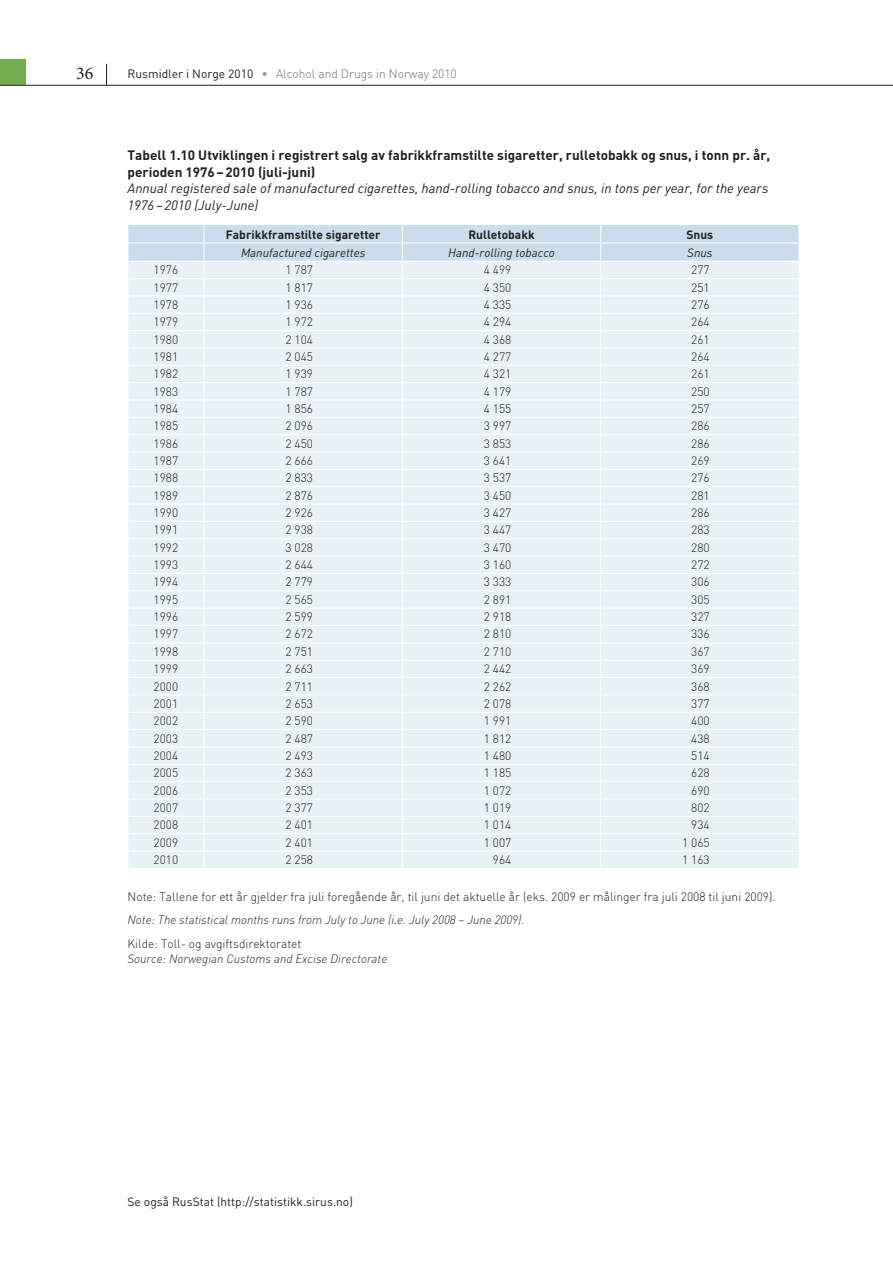
<style>
.page{position:relative;width:893px;height:1263px;background:#fff}
.page>*{position:absolute;margin:0;border:0;box-sizing:border-box;transform-origin:0 0}
.t1{font:18px "Minion Pro";color:#231f20}
.t2{font:700 13.5px/16.5px "DIN";color:#231f20}
.t3{font:italic 13.5px/16.5px "DIN";color:#231f20}
.t4{font:300 12px "DIN";color:#231f20}
.t5{font:italic 300 12px "DIN";color:#231f20}
.t6{font:300 12px "DIN";color:#6c6d70}
.t7{font:italic 12px "DIN";color:#231f20}
.t8{font:700 12px "DIN";color:#231f20}
.t9{font:12px "DIN";color:#231f20}
.s1{font-weight:400;color:#231f20}
.s2{font-weight:700;color:#939598}
</style>
<div class="page">
<div style="left:0;top:60px;width:26px;height:25px;background:#74ac50"></div>
<hr style="left:0;top:85px;width:893px;height:1px;background:#231f20">
<svg style="left:106px;top:64px;width:1px;height:21px"></svg>
<svg style="left:128px;top:225px;width:671px;height:643px;background:#e7f0f5"></svg>
<h1 class="t1" style="left:76px;top:61px;width:19px">36</h1>
<p class="t6" style="left:128px;top:66px;width:331px"><span class="s1">Rusmidler i Norge 2010</span> <span class="s2">•</span> Alcohol and Drugs in Norway 2010</p>
<p class="t2" style="left:128px;top:146px;width:644px">Tabell 1.10 Utviklingen i registrert salg av fabrikkframstilte sigaretter, rulletobakk og snus, i tonn pr. år, perioden 1976–2010 (juli-juni)</p>
<p class="t3" style="left:128px;top:180px;width:642px">Annual registered sale of manufactured cigarettes, hand-rolling tobacco and snus, in tons per year, for the years<br>1976 – 2010 (July-June)</p>
<p class="t8" style="left:226px;top:226px;width:156px">Fabrikkframstilte sigaretter</p>
<p class="t8" style="left:468px;top:226px;width:68px">Rulletobakk</p>
<p class="t8" style="left:686px;top:226px;width:28px">Snus</p>
<p class="t7" style="left:241px;top:245px;width:126px">Manufactured cigarettes</p>
<p class="t7" style="left:448px;top:245px;width:108px">Hand-rolling tobacco</p>
<p class="t7" style="left:687px;top:245px;width:27px">Snus</p>
<p class="t4" style="left:154px;top:263px;width:26px">1976</p>
<p class="t4" style="left:285px;top:263px;width:29px">1 787</p>
<p class="t4" style="left:484px;top:263px;width:29px">4 499</p>
<p class="t4" style="left:691px;top:263px;width:20px">277</p>
<p class="t4" style="left:154px;top:280px;width:26px">1977</p>
<p class="t4" style="left:285px;top:280px;width:29px">1 817</p>
<p class="t4" style="left:484px;top:280px;width:29px">4 350</p>
<p class="t4" style="left:691px;top:280px;width:20px">251</p>
<p class="t4" style="left:154px;top:297px;width:26px">1978</p>
<p class="t4" style="left:285px;top:297px;width:29px">1 936</p>
<p class="t4" style="left:484px;top:297px;width:29px">4 335</p>
<p class="t4" style="left:691px;top:297px;width:20px">276</p>
<p class="t4" style="left:154px;top:315px;width:26px">1979</p>
<p class="t4" style="left:285px;top:315px;width:29px">1 972</p>
<p class="t4" style="left:484px;top:315px;width:29px">4 294</p>
<p class="t4" style="left:691px;top:315px;width:20px">264</p>
<p class="t4" style="left:154px;top:332px;width:26px">1980</p>
<p class="t4" style="left:285px;top:332px;width:29px">2 104</p>
<p class="t4" style="left:484px;top:332px;width:29px">4 368</p>
<p class="t4" style="left:691px;top:332px;width:20px">261</p>
<p class="t4" style="left:154px;top:349px;width:26px">1981</p>
<p class="t4" style="left:285px;top:349px;width:29px">2 045</p>
<p class="t4" style="left:484px;top:349px;width:29px">4 277</p>
<p class="t4" style="left:691px;top:349px;width:20px">264</p>
<p class="t4" style="left:154px;top:367px;width:26px">1982</p>
<p class="t4" style="left:285px;top:367px;width:29px">1 939</p>
<p class="t4" style="left:484px;top:367px;width:29px">4 321</p>
<p class="t4" style="left:691px;top:367px;width:20px">261</p>
<p class="t4" style="left:154px;top:384px;width:26px">1983</p>
<p class="t4" style="left:285px;top:384px;width:29px">1 787</p>
<p class="t4" style="left:484px;top:384px;width:29px">4 179</p>
<p class="t4" style="left:691px;top:384px;width:20px">250</p>
<p class="t4" style="left:154px;top:401px;width:26px">1984</p>
<p class="t4" style="left:285px;top:401px;width:29px">1 856</p>
<p class="t4" style="left:484px;top:401px;width:29px">4 155</p>
<p class="t4" style="left:691px;top:401px;width:20px">257</p>
<p class="t4" style="left:154px;top:419px;width:26px">1985</p>
<p class="t4" style="left:285px;top:419px;width:29px">2 096</p>
<p class="t4" style="left:484px;top:419px;width:29px">3 997</p>
<p class="t4" style="left:691px;top:419px;width:20px">286</p>
<p class="t4" style="left:154px;top:436px;width:26px">1986</p>
<p class="t4" style="left:285px;top:436px;width:29px">2 450</p>
<p class="t4" style="left:484px;top:436px;width:29px">3 853</p>
<p class="t4" style="left:691px;top:436px;width:20px">286</p>
<p class="t4" style="left:154px;top:453px;width:26px">1987</p>
<p class="t4" style="left:285px;top:453px;width:29px">2 666</p>
<p class="t4" style="left:484px;top:453px;width:29px">3 641</p>
<p class="t4" style="left:691px;top:453px;width:20px">269</p>
<p class="t4" style="left:154px;top:471px;width:26px">1988</p>
<p class="t4" style="left:285px;top:471px;width:29px">2 833</p>
<p class="t4" style="left:484px;top:471px;width:29px">3 537</p>
<p class="t4" style="left:691px;top:471px;width:20px">276</p>
<p class="t4" style="left:154px;top:488px;width:26px">1989</p>
<p class="t4" style="left:285px;top:488px;width:29px">2 876</p>
<p class="t4" style="left:484px;top:488px;width:29px">3 450</p>
<p class="t4" style="left:691px;top:488px;width:20px">281</p>
<p class="t4" style="left:154px;top:505px;width:26px">1990</p>
<p class="t4" style="left:285px;top:505px;width:29px">2 926</p>
<p class="t4" style="left:484px;top:505px;width:29px">3 427</p>
<p class="t4" style="left:691px;top:505px;width:20px">286</p>
<p class="t4" style="left:154px;top:523px;width:26px">1991</p>
<p class="t4" style="left:285px;top:523px;width:29px">2 938</p>
<p class="t4" style="left:484px;top:523px;width:29px">3 447</p>
<p class="t4" style="left:691px;top:523px;width:20px">283</p>
<p class="t4" style="left:154px;top:540px;width:26px">1992</p>
<p class="t4" style="left:285px;top:540px;width:29px">3 028</p>
<p class="t4" style="left:484px;top:540px;width:29px">3 470</p>
<p class="t4" style="left:691px;top:540px;width:20px">280</p>
<p class="t4" style="left:154px;top:557px;width:26px">1993</p>
<p class="t4" style="left:285px;top:557px;width:29px">2 644</p>
<p class="t4" style="left:484px;top:557px;width:29px">3 160</p>
<p class="t4" style="left:691px;top:557px;width:20px">272</p>
<p class="t4" style="left:154px;top:575px;width:26px">1994</p>
<p class="t4" style="left:285px;top:575px;width:29px">2 779</p>
<p class="t4" style="left:484px;top:575px;width:29px">3 333</p>
<p class="t4" style="left:691px;top:575px;width:20px">306</p>
<p class="t4" style="left:154px;top:592px;width:26px">1995</p>
<p class="t4" style="left:285px;top:592px;width:29px">2 565</p>
<p class="t4" style="left:484px;top:592px;width:29px">2 891</p>
<p class="t4" style="left:691px;top:592px;width:20px">305</p>
<p class="t4" style="left:154px;top:609px;width:26px">1996</p>
<p class="t4" style="left:285px;top:609px;width:29px">2 599</p>
<p class="t4" style="left:484px;top:609px;width:29px">2 918</p>
<p class="t4" style="left:691px;top:609px;width:20px">327</p>
<p class="t4" style="left:154px;top:627px;width:26px">1997</p>
<p class="t4" style="left:285px;top:627px;width:29px">2 672</p>
<p class="t4" style="left:484px;top:627px;width:29px">2 810</p>
<p class="t4" style="left:691px;top:627px;width:20px">336</p>
<p class="t4" style="left:154px;top:644px;width:26px">1998</p>
<p class="t4" style="left:285px;top:644px;width:29px">2 751</p>
<p class="t4" style="left:484px;top:644px;width:29px">2 710</p>
<p class="t4" style="left:691px;top:644px;width:20px">367</p>
<p class="t4" style="left:154px;top:661px;width:26px">1999</p>
<p class="t4" style="left:285px;top:661px;width:29px">2 663</p>
<p class="t4" style="left:484px;top:661px;width:29px">2 442</p>
<p class="t4" style="left:691px;top:661px;width:20px">369</p>
<p class="t4" style="left:154px;top:679px;width:26px">2000</p>
<p class="t4" style="left:285px;top:679px;width:29px">2 711</p>
<p class="t4" style="left:484px;top:679px;width:29px">2 262</p>
<p class="t4" style="left:691px;top:679px;width:20px">368</p>
<p class="t4" style="left:154px;top:696px;width:26px">2001</p>
<p class="t4" style="left:285px;top:696px;width:29px">2 653</p>
<p class="t4" style="left:484px;top:696px;width:29px">2 078</p>
<p class="t4" style="left:691px;top:696px;width:20px">377</p>
<p class="t4" style="left:154px;top:713px;width:26px">2002</p>
<p class="t4" style="left:285px;top:713px;width:29px">2 590</p>
<p class="t4" style="left:484px;top:713px;width:29px">1 991</p>
<p class="t4" style="left:691px;top:713px;width:20px">400</p>
<p class="t4" style="left:154px;top:731px;width:26px">2003</p>
<p class="t4" style="left:285px;top:731px;width:29px">2 487</p>
<p class="t4" style="left:484px;top:731px;width:29px">1 812</p>
<p class="t4" style="left:691px;top:731px;width:20px">438</p>
<p class="t4" style="left:154px;top:748px;width:26px">2004</p>
<p class="t4" style="left:285px;top:748px;width:29px">2 493</p>
<p class="t4" style="left:484px;top:748px;width:29px">1 480</p>
<p class="t4" style="left:691px;top:748px;width:20px">514</p>
<p class="t4" style="left:154px;top:765px;width:26px">2005</p>
<p class="t4" style="left:285px;top:765px;width:29px">2 363</p>
<p class="t4" style="left:484px;top:765px;width:29px">1 185</p>
<p class="t4" style="left:691px;top:765px;width:20px">628</p>
<p class="t4" style="left:154px;top:783px;width:26px">2006</p>
<p class="t4" style="left:285px;top:783px;width:29px">2 353</p>
<p class="t4" style="left:484px;top:783px;width:29px">1 072</p>
<p class="t4" style="left:691px;top:783px;width:20px">690</p>
<p class="t4" style="left:154px;top:800px;width:26px">2007</p>
<p class="t4" style="left:285px;top:800px;width:29px">2 377</p>
<p class="t4" style="left:484px;top:800px;width:29px">1 019</p>
<p class="t4" style="left:691px;top:800px;width:20px">802</p>
<p class="t4" style="left:154px;top:817px;width:26px">2008</p>
<p class="t4" style="left:285px;top:817px;width:29px">2 401</p>
<p class="t4" style="left:484px;top:817px;width:29px">1 014</p>
<p class="t4" style="left:691px;top:817px;width:20px">934</p>
<p class="t4" style="left:154px;top:835px;width:26px">2009</p>
<p class="t4" style="left:285px;top:835px;width:29px">2 401</p>
<p class="t4" style="left:484px;top:835px;width:29px">1 007</p>
<p class="t4" style="left:682px;top:835px;width:29px">1 065</p>
<p class="t4" style="left:154px;top:852px;width:26px">2010</p>
<p class="t4" style="left:285px;top:852px;width:29px">2 258</p>
<p class="t4" style="left:493px;top:852px;width:20px">964</p>
<p class="t4" style="left:682px;top:852px;width:29px">1 163</p>
<p class="t4" style="left:128px;top:889px;width:649px">Note: Tallene for ett år gjelder fra juli foregående år, til juni det aktuelle år (eks. 2009 er målinger fra juli 2008 til juni 2009).</p>
<p class="t5" style="left:128px;top:912px;width:398px">Note: The statistical months runs from July to June (i.e. July 2008 – June 2009).</p>
<p class="t4" style="left:128px;top:936px;width:175px">Kilde: Toll- og avgiftsdirektoratet</p>
<p class="t5" style="left:128px;top:951px;width:261px">Source: Norwegian Customs and Excise Directorate</p>
<p class="t9" style="left:128px;top:1194px;width:227px">Se også RusStat (http://statistikk.sirus.no)</p>
</div>
